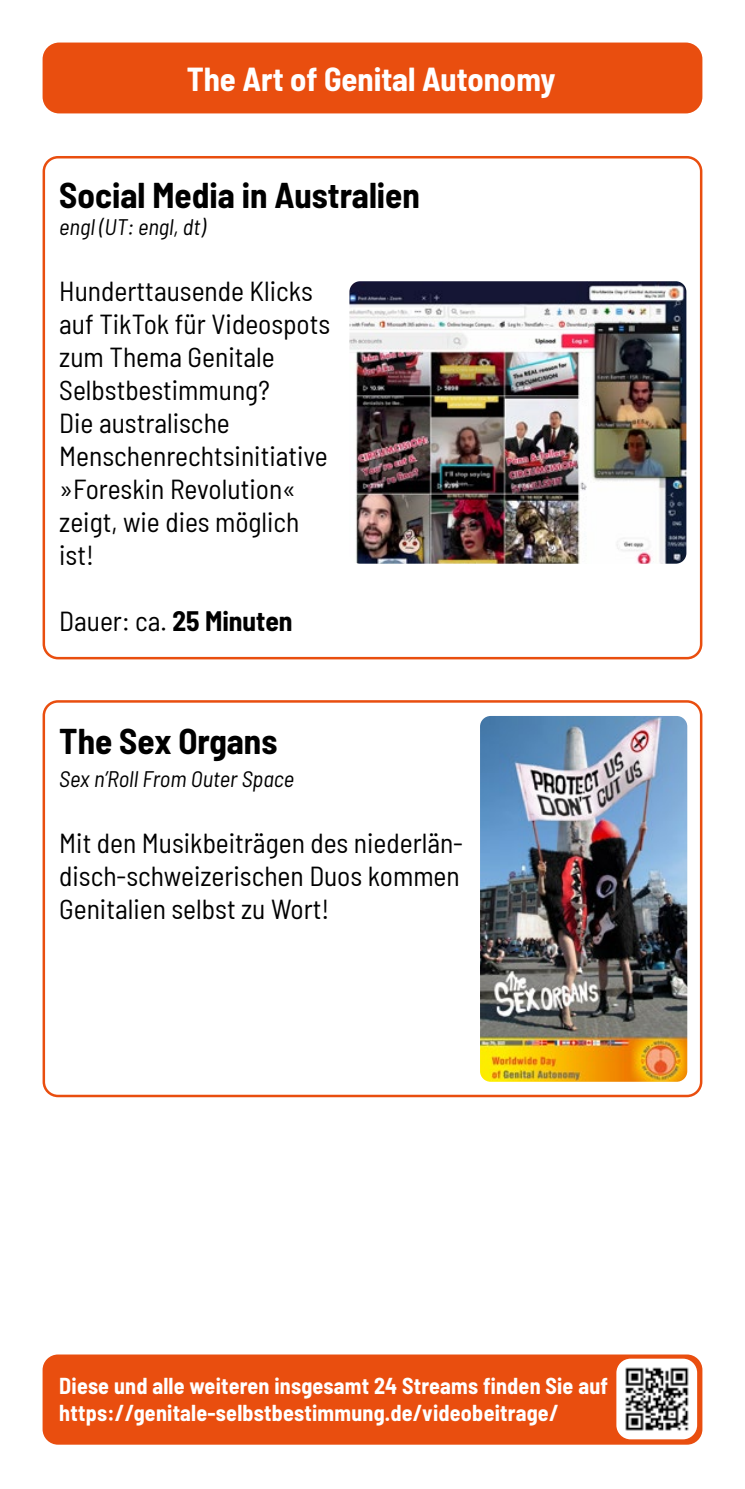
<style>
.page{position:relative;width:745px;height:1489px;background:#fff}
.page>*{position:absolute;margin:0;border:0;box-sizing:border-box;transform-origin:0 0}
.t1{font:700 semi-condensed 35px "Barlow";color:#000}
.t2{font:700 semi-condensed 32.5px "Barlow";color:#fff}
.t3{font:semi-condensed 27.5px/33px "Barlow";color:#000;text-align:justify}
.t4{font:700 semi-condensed 22.5px/27px "Barlow";letter-spacing:.01em;color:#fff}
.t5{font:italic semi-condensed 22.5px "Barlow";color:#000}
.s1{font-weight:700}
</style>
<div class="page">
<div style="left:43px;top:700px;width:659px;height:397px;border:2px solid #e94e0f;border-radius:14px"></div>
<div style="left:43px;top:156px;width:659px;height:503px;border:2px solid #e94e0f;border-radius:14px"></div>
<div style="left:45px;top:45px;width:654px;height:66px;background:#e94e0f;border-radius:14px"></div>
<div style="left:43px;top:43px;width:659px;height:70px;border:5px solid #e94e0f;border-radius:14px"></div>
<div style="left:44px;top:1355px;width:656px;height:88px;background:#e94e0f;border-radius:14px"></div>
<div style="left:43px;top:1354px;width:659px;height:90px;border:2px solid #e94e0f;border-radius:14px"></div>
<img style="left:616px;top:1358px;width:80px;height:81px">
<img style="left:480px;top:716px;width:206px;height:365px">
<img style="left:349px;top:281px;width:337px;height:282px">
<p class="t2" style="left:186px;top:55px;width:370px">The Art of Genital Autonomy</p>
<p class="t1" style="left:59px;top:170px;width:362px">Social Media in Australien</p>
<p class="t5" style="left:59px;top:210px;width:148px">engl (UT: engl, dt)</p>
<p class="t3" style="left:59px;top:272px;width:272px;text-align:left">Hunderttausende Klicks auf TikTok für Videospots zum Thema Genitale<br>Selbstbestimmung?<br>Die australische<br>Menschenrechtsinitiative »Foreskin Revolution« zeigt, wie dies möglich ist!</p>
<p class="t3" style="left:59px;top:602px;width:235px">Dauer: ca. <span class="s1">25 Minuten</span></p>
<p class="t1" style="left:59px;top:716px;width:219px">The Sex Organs</p>
<p class="t5" style="left:59px;top:763px;width:236px">Sex n’Roll From Outer Space</p>
<p class="t3" style="left:59px;top:825px;width:405px">Mit den Musikbeiträgen des niederlän&shy;disch-schweizerischen Duos kommen Genitalien selbst zu Wort!</p>
<p class="t4" style="left:59px;top:1370px;width:550px">Diese und alle weiteren insgesamt 24 Streams finden Sie auf https://genitale-selbstbestimmung.de/videobeitrage/</p>
</div>
